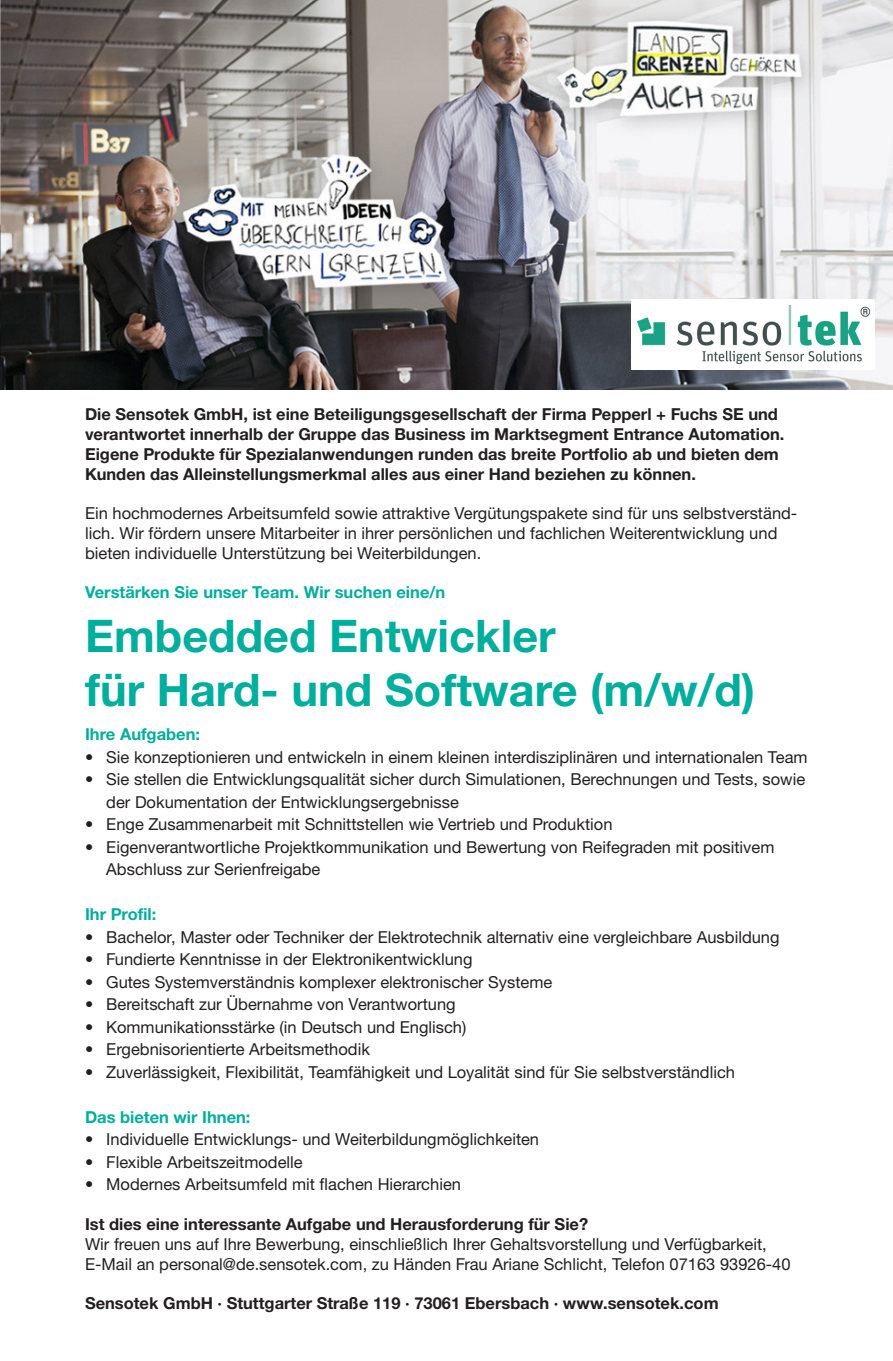
<style>
.page{position:relative;width:893px;height:1361px;background:#fff}
.page>*{position:absolute;margin:0;border:0;box-sizing:border-box;transform-origin:0 0}
.t1{font:700 45px/54px "Helvetica Neue LTW1 G";color:#00ae9d}
.t2{font:16.5px/19.8px "Helvetica Neue LTW1 G";color:#231f20}
.t3{font:700 16.5px/19.8px "Helvetica Neue LTW1 G";color:#231f20}
.t4{font:700 16.5px "Helvetica Neue LTW1 G";color:#00ae9d}
</style>
<div class="page">
<img style="left:0;top:0;width:893px;height:389px">
<div style="left:631px;top:300px;width:244px;height:70px;background:#fff"></div>
<img style="left:638px;top:305px;width:232px;height:59px">
<p class="t3" style="left:85px;top:404px;width:701px">Die Sensotek GmbH, ist eine Beteiligungsgesellschaft der Firma Pepperl + Fuchs SE und verantwortet innerhalb der Gruppe das Business im Marktsegment Entrance Automation.<br>Eigene Produkte für Spezialanwendungen runden das breite Portfolio ab und bieten dem Kunden das Alleinstellungsmerkmal alles aus einer Hand beziehen zu können.</p>
<p class="t2" style="left:85px;top:503px;width:714px">Ein hochmodernes Arbeitsumfeld sowie attraktive Vergütungspakete sind für uns selbstverständ&shy;lich. Wir fördern unsere Mitarbeiter in ihrer persönlichen und fachlichen Weiterentwicklung und bieten individuelle Unterstützung bei Weiterbildungen.</p>
<p class="t4" style="left:85px;top:582px;width:362px">Verstärken Sie unser Team. Wir suchen eine/n</p>
<h1 class="t1" style="left:85px;top:609px;width:672px">Embedded Entwickler<br>für Hard- und Software (m/w/d)</h1>
<p class="t4" style="left:85px;top:724px;width:117px">Ihre Aufgaben:</p>
<p class="t2" style="left:85px;top:747px;width:724px">• Sie konzeptionieren und entwickeln in einem kleinen interdisziplinären und internationalen Team</p>
<p class="t2" style="left:106px;top:768px;width:701px;line-height:22.5px;text-indent:-21px">• Sie stellen die Entwicklungsqualität sicher durch Simulationen, Berechnungen und Tests, sowie der Dokumentation der Entwicklungsergebnisse</p>
<p class="t2" style="left:85px;top:814px;width:529px">• Enge Zusammenarbeit mit Schnittstellen wie Vertrieb und Produktion</p>
<p class="t2" style="left:106px;top:835px;width:670px;line-height:22.5px;text-indent:-21px">• Eigenverantwortliche Projektkommunikation und Bewertung von Reifegraden mit positivem<br>Abschluss zur Serienfreigabe</p>
<p class="t4" style="left:85px;top:904px;width:73px">Ihr Profil:</p>
<p class="t2" style="left:85px;top:927px;width:696px">• Bachelor, Master oder Techniker der Elektrotechnik alternativ eine vergleichbare Ausbildung</p>
<p class="t2" style="left:85px;top:949px;width:389px">• Fundierte Kenntnisse in der Elektronikentwicklung</p>
<p class="t2" style="left:85px;top:972px;width:469px">• Gutes Systemverständnis komplexer elektronischer Systeme</p>
<p class="t2" style="left:85px;top:994px;width:372px">• Bereitschaft zur Übernahme von Verantwortung</p>
<p class="t2" style="left:85px;top:1017px;width:383px">• Kommunikationsstärke (in Deutsch und Englisch)</p>
<p class="t2" style="left:85px;top:1039px;width:286px">• Ergebnisorientierte Arbeitsmethodik</p>
<p class="t2" style="left:85px;top:1062px;width:651px">• Zuverlässigkeit, Flexibilität, Teamfähigkeit und Loyalität sind für Sie selbstverständlich</p>
<p class="t4" style="left:85px;top:1106px;width:167px">Das bieten wir Ihnen:</p>
<p class="t2" style="left:85px;top:1129px;width:456px">• Individuelle Entwicklungs- und Weiterbildungmöglichkeiten</p>
<p class="t2" style="left:85px;top:1152px;width:219px">• Flexible Arbeitszeitmodelle</p>
<p class="t2" style="left:85px;top:1174px;width:377px">• Modernes Arbeitsumfeld mit flachen Hierarchien</p>
<p class="t3" style="left:85px;top:1214px;width:505px">Ist dies eine interessante Aufgabe und Herausforderung für Sie?</p>
<p class="t2" style="left:85px;top:1234px;width:707px">Wir freuen uns auf Ihre Bewerbung, einschließlich Ihrer Gehaltsvorstellung und Verfügbarkeit,<br>E-Mail an personal@de.sensotek.com, zu Händen Frau Ariane Schlicht, Telefon 07163 93926-40</p>
<p class="t3" style="left:85px;top:1293px;width:635px">Sensotek GmbH · Stuttgarter Straße 119 · 73061 Ebersbach · www.sensotek.com</p>
</div>
